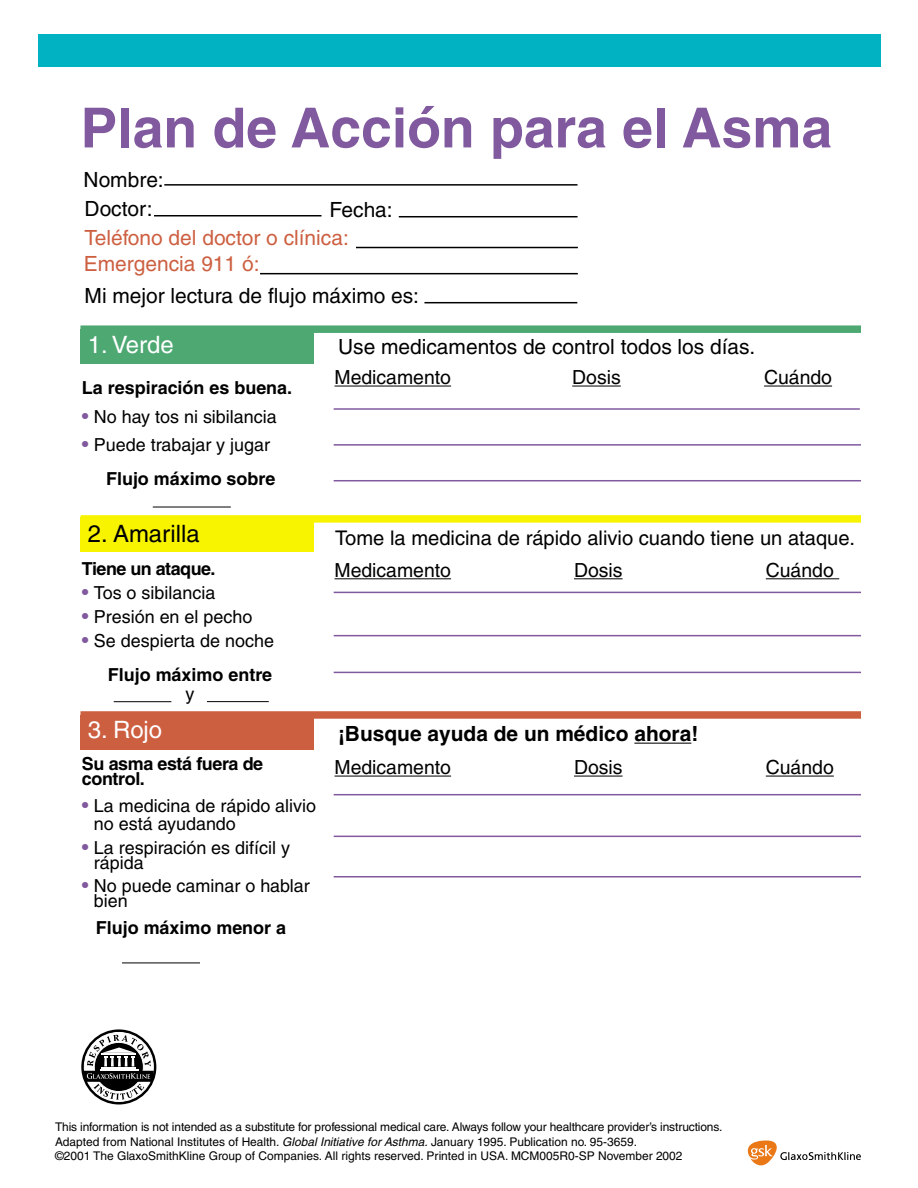
<style>
.page{position:relative;width:918px;height:1188px;background:#fff}
.page>*{position:absolute;margin:0;border:0;box-sizing:border-box;transform-origin:0 0}
.t1{font:700 55.35px "Helvetica";color:#80599e}
.t2{font:23.85px "Helvetica";color:#fff}
.t3{font:23.85px "Helvetica";color:#000}
.t4{font:20.85px/29.2px "Helvetica";color:#000}
.t5{font:20.85px/26.1px "Helvetica";color:#cd5f41}
.t6{font:700 20.85px "Helvetica";color:#000}
.t7{font:20.1px "Helvetica";color:#000}
.t8{font:19.35px "Helvetica";color:#000}
.t9{font:18px/15px "Helvetica";color:#000}
.t10{font:700 18px "Helvetica";color:#000}
.t11{font:700 18px/15px "Helvetica";letter-spacing:-.025em;color:#000}
.t12{font:700 18px "Helvetica";letter-spacing:-.03em;color:#000}
.t13{font:12px/15px "Helvetica";color:#000}
.s1{font-size:19.35px;color:#80599e}
.s2{font-style:italic}
</style>
<div class="page">
<div style="left:38px;top:34px;width:843px;height:33px;background:#00b2c2"></div>
<svg style="left:747px;top:1140px;width:114px;height:26px"></svg>
<svg style="left:81px;top:1029px;width:75px;height:75px"></svg>
<svg style="left:83px;top:1032px;width:71px;height:70px"></svg>
<hr style="left:164px;top:184px;width:414px;height:2px;background:#000">
<hr style="left:154px;top:215px;width:167px;height:1px;background:#000">
<hr style="left:399px;top:216px;width:179px;height:1px;background:#000">
<hr style="left:356px;top:247px;width:222px;height:1px;background:#000">
<hr style="left:260px;top:273px;width:318px;height:1px;background:#000">
<hr style="left:424px;top:302px;width:153px;height:1px;background:#000">
<div style="left:80px;top:325px;width:781px;height:8px;background:#4da872"></div>
<div style="left:81px;top:515px;width:780px;height:8px;background:#f8f400"></div>
<div style="left:80px;top:711px;width:781px;height:8px;background:#cd5f41"></div>
<div style="left:80px;top:329px;width:234px;height:35px;background:#4da872"></div>
<div style="left:80px;top:517px;width:234px;height:35px;background:#f8f400"></div>
<div style="left:80px;top:715px;width:234px;height:35px;background:#cd5f41"></div>
<hr style="left:634px;top:743px;width:57px;height:1px;background:#000">
<hr style="left:335px;top:386px;width:116px;height:1px;background:#000">
<hr style="left:335px;top:578px;width:116px;height:1px;background:#000">
<hr style="left:335px;top:776px;width:116px;height:1px;background:#000">
<hr style="left:574px;top:776px;width:49px;height:1px;background:#000">
<hr style="left:766px;top:776px;width:68px;height:1px;background:#000">
<hr style="left:574px;top:578px;width:49px;height:1px;background:#000">
<hr style="left:766px;top:578px;width:73px;height:1px;background:#000">
<hr style="left:572px;top:386px;width:49px;height:1px;background:#000">
<hr style="left:764px;top:386px;width:68px;height:1px;background:#000">
<hr style="left:334px;top:408px;width:526px;height:2px;background:#80599e">
<hr style="left:334px;top:444px;width:527px;height:2px;background:#80599e">
<hr style="left:334px;top:480px;width:527px;height:1px;background:#80599e">
<hr style="left:334px;top:592px;width:527px;height:1px;background:#80599e">
<hr style="left:334px;top:794px;width:527px;height:1px;background:#80599e">
<hr style="left:334px;top:836px;width:527px;height:1px;background:#80599e">
<hr style="left:334px;top:876px;width:527px;height:1px;background:#80599e">
<hr style="left:334px;top:635px;width:527px;height:1px;background:#80599e">
<hr style="left:334px;top:672px;width:527px;height:1px;background:#80599e">
<hr style="left:114px;top:701px;width:57px;height:1px;background:#000">
<hr style="left:207px;top:701px;width:62px;height:1px;background:#000">
<hr style="left:122px;top:963px;width:78px;height:1px;background:#000">
<hr style="left:153px;top:507px;width:78px;height:1px;background:#000">
<h1 class="t1" style="left:80px;top:108px;width:753px">Plan de Acción para el Asma</h1>
<h3 class="t4" style="left:84px;top:167px;width:82px">Nombre:<br>Doctor:</h3>
<h3 class="t5" style="left:84px;top:227px;width:266px">Teléfono del doctor o clínica:<br>Emergencia 911 ó:</h3>
<h3 class="t4" style="left:329px;top:197px;width:65px">Fecha:</h3>
<h3 class="t4" style="left:85px;top:283px;width:336px">Mi mejor lectura de flujo máximo es:</h3>
<h2 class="t2" style="left:88px;top:335px;width:87px">1. Verde</h2>
<h3 class="t10" style="left:82px;top:381px;width:212px">La respiración es buena.</h3>
<h3 class="t9" style="left:82px;top:410px;width:196px"><span class="s1">•</span> No hay tos ni sibilancia</h3>
<h3 class="t9" style="left:82px;top:439px;width:190px"><span class="s1">•</span> Puede trabajar y jugar</h3>
<h3 class="t10" style="left:106px;top:473px;width:171px">Flujo máximo sobre</h3>
<h2 class="t3" style="left:88px;top:525px;width:113px">2. Amarilla</h2>
<h3 class="t12" style="left:82px;top:562px;width:135px">Tiene un ataque.</h3>
<h3 class="t9" style="left:82px;top:587px;width:135px"><span class="s1">•</span> Tos o sibilancia</h3>
<h3 class="t9" style="left:82px;top:611px;width:172px"><span class="s1">•</span> Presión en el pecho</h3>
<h3 class="t9" style="left:82px;top:635px;width:194px"><span class="s1">•</span> Se despierta de noche</h3>
<h3 class="t10" style="left:108px;top:668px;width:166px">Flujo máximo entre</h3>
<h3 class="t9" style="left:186px;top:688px;width:10px">y</h3>
<h2 class="t2" style="left:88px;top:721px;width:76px">3. Rojo</h2>
<h3 class="t11" style="left:82px;top:758px;width:183px">Su asma está fuera de control.</h3>
<h3 class="t9" style="left:94px;top:798px;width:224px;line-height:18px;text-indent:-12px"><span class="s1">•</span> La medicina de rápido alivio no está ayudando</h3>
<h3 class="t9" style="left:94px;top:841px;width:198px;text-indent:-12px"><span class="s1">•</span> La respiración es difícil y rápida</h3>
<h3 class="t9" style="left:94px;top:880px;width:217px;text-indent:-12px"><span class="s1">•</span> No puede caminar o hablar bien</h3>
<h3 class="t10" style="left:96px;top:921px;width:192px">Flujo máximo menor a</h3>
<h3 class="t4" style="left:338px;top:334px;width:419px">Use medicamentos de control todos los días.</h3>
<h3 class="t8" style="left:335px;top:370px;width:118px">Medicamento</h3>
<h3 class="t8" style="left:572px;top:370px;width:50px">Dosis</h3>
<h3 class="t8" style="left:764px;top:370px;width:70px">Cuándo</h3>
<h3 class="t7" style="left:335px;top:530px;width:521px">Tome la medicina de rápido alivio cuando tiene un ataque.</h3>
<h3 class="t8" style="left:335px;top:563px;width:118px">Medicamento</h3>
<h3 class="t8" style="left:574px;top:563px;width:50px">Dosis</h3>
<h3 class="t8" style="left:766px;top:563px;width:70px">Cuándo</h3>
<h3 class="t6" style="left:338px;top:726px;width:362px">¡Busque ayuda de un médico ahora!</h3>
<h3 class="t8" style="left:335px;top:760px;width:118px">Medicamento</h3>
<h3 class="t8" style="left:574px;top:760px;width:50px">Dosis</h3>
<h3 class="t8" style="left:766px;top:760px;width:70px">Cuándo</h3>
<p class="t13" style="left:55px;top:1120px;width:669px">This information is not intended as a substitute for professional medical care. Always follow your healthcare provider’s instructions.<br>Adapted from National Institutes of Health. <span class="s2">Global Initiative for Asthma.</span> January 1995. Publication no. 95-3659.<br>©2001 The GlaxoSmithKline Group of Companies. All rights reserved. Printed in USA. MCM005R0-SP November 2002</p>
</div>
